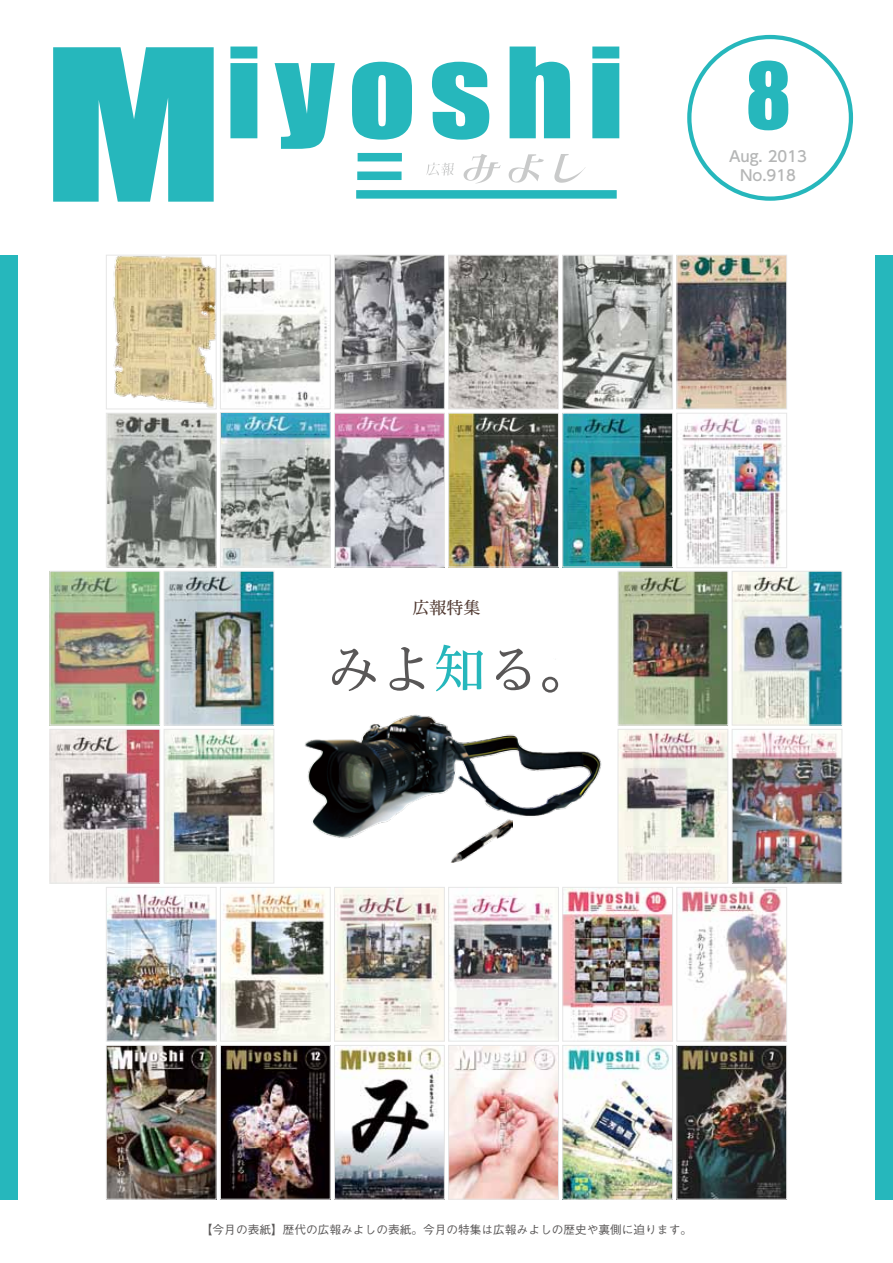
<style>
.page{position:relative;width:893px;height:1263px;background:#fff}
.page>*{position:absolute;margin:0;border:0;box-sizing:border-box;transform-origin:0 0}
.t1{font:85.05px "Impact";color:#26b7bc}
.t2{font:53.1px "Hiragino UD Serif Std N W4";color:#595757}
.t3{font:16.95px "Hiragino UD Serif Std N W4";color:#533c34}
.t4{font:500 14.85px/19.2px "UD Shin Go NT Pro";color:#b5b6b6;text-align:center}
.t5{font:500 11.7px "Gothic BBB Pro";color:#595757}
.s1{color:#26b7bc}
</style>
<div class="page">
<div style="left:687px;top:35px;width:166px;height:166px;border:4px solid #26b7bc;border-radius:50%"></div>
<svg style="left:53px;top:47px;width:161px;height:155px"></svg>
<div style="left:356px;top:190px;width:261px;height:9px;background:#26b7bc"></div>
<svg style="left:230px;top:47px;width:389px;height:136px"></svg>
<img style="left:222px;top:264px;width:105px;height:143px">
<div style="left:220px;top:255px;width:110px;height:154px;border:1px solid #e6e6e6"></div>
<img style="left:222px;top:414px;width:106px;height:151px">
<div style="left:220px;top:412px;width:110px;height:155px;border:1px solid #e6e6e6"></div>
<img style="left:166px;top:573px;width:106px;height:150px">
<div style="left:164px;top:571px;width:110px;height:154px;border:1px solid #e6e6e6"></div>
<img style="left:166px;top:731px;width:106px;height:150px">
<div style="left:164px;top:729px;width:110px;height:154px;border:1px solid #e6e6e6"></div>
<img style="left:222px;top:889px;width:106px;height:150px">
<div style="left:220px;top:887px;width:110px;height:154px;border:1px solid #e6e6e6"></div>
<img style="left:222px;top:1047px;width:106px;height:150px">
<div style="left:220px;top:1045px;width:110px;height:154px;border:1px solid #e6e6e6"></div>
<img style="left:450px;top:257px;width:107px;height:150px">
<div style="left:448px;top:255px;width:111px;height:154px;border:1px solid #e6e6e6"></div>
<img style="left:450px;top:415px;width:107px;height:150px">
<div style="left:448px;top:413px;width:111px;height:154px;border:1px solid #e6e6e6"></div>
<img style="left:450px;top:891px;width:107px;height:148px">
<div style="left:448px;top:887px;width:111px;height:154px;border:1px solid #e6e6e6"></div>
<img style="left:450px;top:1047px;width:107px;height:150px">
<div style="left:448px;top:1045px;width:111px;height:154px;border:1px solid #e6e6e6"></div>
<img style="left:679px;top:257px;width:106px;height:150px">
<div style="left:677px;top:255px;width:110px;height:154px;border:1px solid #e6e6e6"></div>
<img style="left:682px;top:417px;width:101px;height:149px">
<div style="left:677px;top:413px;width:110px;height:155px;border:1px solid #e6e6e6"></div>
<img style="left:734px;top:573px;width:106px;height:150px">
<div style="left:732px;top:571px;width:110px;height:154px;border:1px solid #e6e6e6"></div>
<img style="left:734px;top:731px;width:106px;height:150px">
<div style="left:732px;top:729px;width:110px;height:154px;border:1px solid #e6e6e6"></div>
<img style="left:108px;top:1047px;width:106px;height:150px">
<div style="left:106px;top:1045px;width:110px;height:154px;border:1px solid #e6e6e6"></div>
<img style="left:679px;top:1047px;width:106px;height:150px">
<div style="left:677px;top:1045px;width:110px;height:154px;border:1px solid #e6e6e6"></div>
<img style="left:113px;top:257px;width:101px;height:150px">
<div style="left:106px;top:255px;width:110px;height:154px;border:1px solid #e6e6e6"></div>
<img style="left:108px;top:415px;width:106px;height:150px">
<div style="left:106px;top:413px;width:110px;height:154px;border:1px solid #e6e6e6"></div>
<img style="left:52px;top:573px;width:106px;height:150px">
<div style="left:50px;top:571px;width:110px;height:154px;border:1px solid #e6e6e6"></div>
<img style="left:52px;top:731px;width:106px;height:150px">
<div style="left:50px;top:729px;width:110px;height:154px;border:1px solid #e6e6e6"></div>
<img style="left:108px;top:890px;width:106px;height:149px">
<div style="left:106px;top:887px;width:110px;height:154px;border:1px solid #e6e6e6"></div>
<img style="left:564px;top:889px;width:107px;height:150px">
<div style="left:562px;top:887px;width:111px;height:154px;border:1px solid #e6e6e6"></div>
<img style="left:336px;top:257px;width:107px;height:150px">
<div style="left:334px;top:255px;width:111px;height:154px;border:1px solid #e6e6e6"></div>
<img style="left:336px;top:415px;width:107px;height:150px">
<div style="left:334px;top:413px;width:111px;height:154px;border:1px solid #e6e6e6"></div>
<img style="left:336px;top:889px;width:107px;height:150px">
<div style="left:334px;top:887px;width:111px;height:154px;border:1px solid #e6e6e6"></div>
<img style="left:336px;top:1047px;width:107px;height:150px">
<div style="left:334px;top:1045px;width:111px;height:154px;border:1px solid #e6e6e6"></div>
<img style="left:564px;top:257px;width:107px;height:150px">
<div style="left:562px;top:255px;width:111px;height:154px;border:1px solid #e6e6e6"></div>
<img style="left:564px;top:415px;width:107px;height:150px">
<div style="left:562px;top:413px;width:111px;height:154px;border:1px solid #e6e6e6"></div>
<img style="left:620px;top:573px;width:106px;height:150px">
<div style="left:618px;top:571px;width:110px;height:154px;border:1px solid #e6e6e6"></div>
<img style="left:620px;top:731px;width:106px;height:150px">
<div style="left:618px;top:729px;width:110px;height:154px;border:1px solid #e6e6e6"></div>
<img style="left:679px;top:889px;width:106px;height:150px">
<div style="left:677px;top:887px;width:110px;height:154px;border:1px solid #e6e6e6"></div>
<img style="left:564px;top:1047px;width:107px;height:150px">
<div style="left:562px;top:1045px;width:111px;height:154px;border:1px solid #e6e6e6"></div>
<img style="left:304px;top:658px;width:314px;height:222px">
<img style="left:450px;top:817px;width:62px;height:45px">
<div style="left:0;top:255px;width:17px;height:944px;background:#26b7bc"></div>
<div style="left:876px;top:255px;width:17px;height:944px;background:#26b7bc"></div>
<h3 class="t3" style="left:412px;top:594px;width:70px">広報特集</h3>
<h2 class="t2" style="left:327px;top:629px;width:267px">みよ<span class="s1">知</span>る。</h2>
<h1 class="t1" style="left:746px;top:30px;width:47px">8</h1>
<p class="t4" style="left:729px;top:146px;width:80px">Aug. 2013<br>No.918</p>
<p class="t5" style="left:201px;top:1221px;width:493px">【今月の表紙】歴代の広報みよしの表紙。今月の特集は広報みよしの歴史や裏側に迫ります。</p>
</div>
